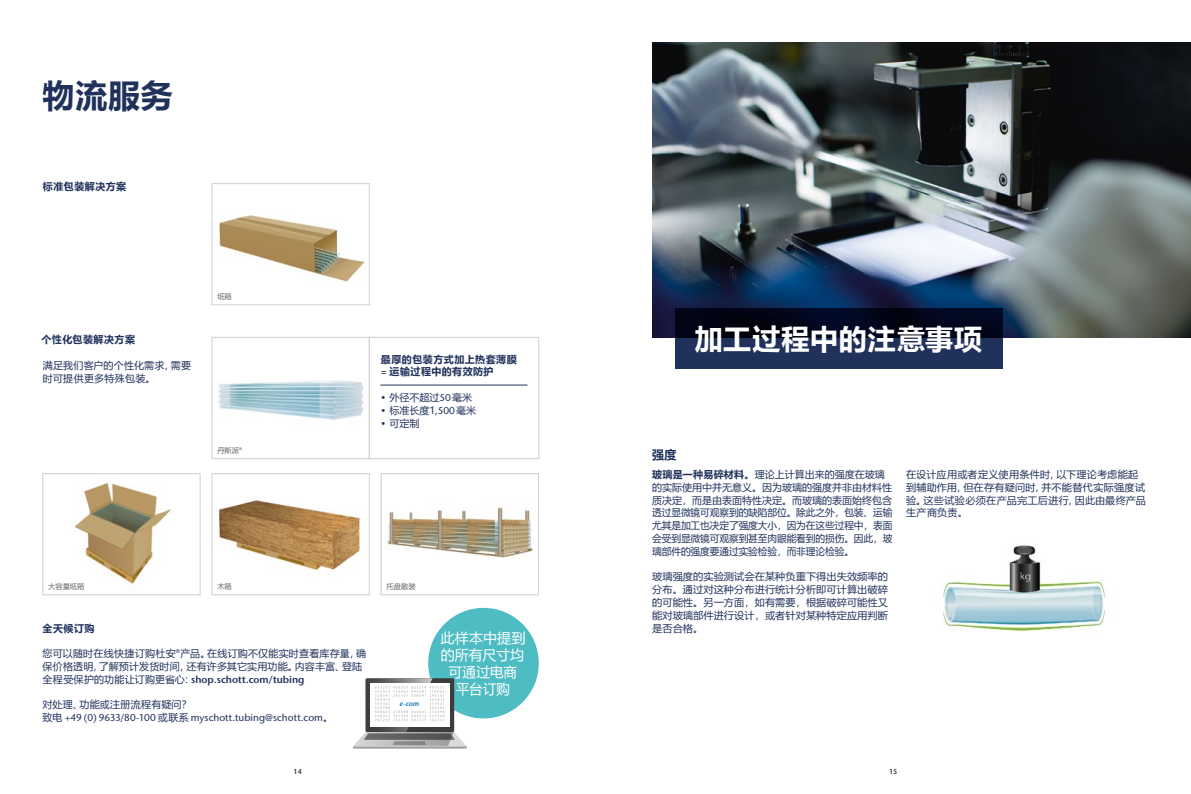
<style>
.page{position:relative;width:1191px;height:794px;background:#fff}
.page>*{position:absolute;margin:0;border:0;box-sizing:border-box;transform-origin:0 0}
.t1{font:700 32px "Microsoft Ya Hei";color:#20325c}
.t2{font:700 28px "Microsoft Ya Hei";letter-spacing:.03em;color:#fff}
.t3{font:14px/16.8px "Microsoft Ya Hei";color:#fff;text-align:center}
.t4{font:700 12px "Microsoft Ya Hei";color:#20325c}
.t5{font:10px/12.8px "Microsoft Ya Hei";letter-spacing:.005em;color:#20325c}
.t6{font:10px/12.8px "Microsoft Ya Hei";letter-spacing:.03em;color:#20325c}
.t7{font:500 10px "Stone Sans IIITC Pro";color:#20325c}
.t8{font:700 10px/12.8px "Microsoft Ya Hei";letter-spacing:.05em;color:#20325c}
.t9{font:600 10px "Stone Sans IIITC Pro";color:#20325c}
.t10{font:7.2px "Microsoft Ya Hei";color:#656565}
.t11{font:500 7.2px "Stone Sans IIITC Pro";color:#000}
.t12{font:italic 600 7px "Stone Sans IIITC Pro";color:#006eb8}
.s1{font-family:"Stone Sans IIITC Pro";font-weight:600}
.s2{font-family:"Stone Sans IIITC Pro"}
.s3{font-family:"Stone Sans IIITC Pro";font-weight:500}
.s4{font-family:"Microsoft Ya Hei";font-weight:400}
.s5{font-weight:700}
</style>
<div class="page">
<img style="left:652px;top:43px;width:539px;height:294px">
<svg style="left:675px;top:308px;width:327px;height:61px;background:#111c3b"></svg>
<img style="left:943px;top:545px;width:163px;height:87px">
<img style="left:218px;top:215px;width:147px;height:67px">
<div style="left:212px;top:183px;width:157px;height:122px;border:1px solid #d0d0d0"></div>
<img style="left:218px;top:380px;width:146px;height:40px">
<div style="left:212px;top:337px;width:157px;height:122px;border:1px solid #d0d0d0"></div>
<img style="left:74px;top:482px;width:99px;height:102px">
<div style="left:43px;top:473px;width:157px;height:122px;border:1px solid #d0d0d0"></div>
<img style="left:218px;top:500px;width:143px;height:71px">
<div style="left:212px;top:473px;width:157px;height:122px;border:1px solid #d0d0d0"></div>
<img style="left:387px;top:507px;width:146px;height:51px">
<div style="left:381px;top:473px;width:158px;height:122px;border:1px solid #d0d0d0"></div>
<div style="left:369px;top:337px;width:170px;height:122px;border:1px solid #d0d0d0"></div>
<hr style="left:380px;top:385px;width:147px;height:1px;background:#20325c">
<div style="left:428px;top:608px;width:111px;height:110px;background:#4ebcc3;border-radius:50%"></div>
<svg style="left:353px;top:678px;width:114px;height:70px"></svg>
<div style="left:392px;top:697px;width:34px;height:13px;background:#fff"></div>
<h1 class="t1" style="left:43px;top:73px;width:132px">物流服务</h1>
<p class="t8" style="left:43px;top:179px;width:85px">标准包装解决方案</p>
<p class="t10" style="left:217px;top:292px;width:16px">纸箱</p>
<p class="t8" style="left:41px;top:333px;width:95px">个性化包装解决方案</p>
<p class="t5" style="left:43px;top:359px;width:150px">满足我们客户的个性化需求，需要时可提供更多特殊包装。</p>
<p class="t8" style="left:381px;top:352px;width:137px">最厚的包装方式加上热套薄膜<span class="s1">=</span> 运输过程中的有效防护</p>
<p class="t5" style="left:381px;top:391px;width:93px"><span class="s2">•</span> 外径不超过<span class="s3">50</span>毫米</p>
<p class="t5" style="left:381px;top:403px;width:97px"><span class="s2">•</span> 标准长度1,<span class="s3">500</span>毫米</p>
<p class="t5" style="left:381px;top:416px;width:40px"><span class="s2">•</span> 可定制</p>
<p class="t10" style="left:217px;top:446px;width:26px">丹斯派<span class="s3">®</span></p>
<p class="t10" style="left:48px;top:582px;width:38px">大容量纸箱</p>
<p class="t10" style="left:217px;top:582px;width:16px">木箱</p>
<p class="t10" style="left:386px;top:582px;width:30px">托盘散装</p>
<p class="t8" style="left:43px;top:621px;width:53px">全天候订购</p>
<p class="t5" style="left:43px;top:647px;width:325px">您可以随时在线快捷订购杜安<span class="s3">®</span>产品。在线订购不仅能实时查看库存量，确保价格透明，了解预计发货时间，还有许多其它实用功能。内容丰富、登陆</p>
<p class="t9" style="left:43px;top:673px;width:263px"><span class="s4">全程受保护的功能让订购更省心：</span>shop.schott.com/tubing</p>
<p class="t5" style="left:43px;top:698px;width:150px">对处理、功能或注册流程有疑问？</p>
<p class="t7" style="left:43px;top:711px;width:292px"><span class="s4">致电</span> +49 (0) 9633/80-100 <span class="s4">或联系</span> myschott.tubing@schott.com<span class="s4">。</span></p>
<p class="t12" style="left:400px;top:699px;width:21px">e-com</p>
<h3 class="t3" style="left:440px;top:629px;width:87px">此样本中提到的所有尺寸均可通过电商<br>平台订购</h3>
<h2 class="t2" style="left:694px;top:319px;width:289px">加工过程中的注意事项</h2>
<p class="t4" style="left:652px;top:446px;width:26px">强度</p>
<p class="t5" style="left:652px;top:467px;width:242px"><span class="s5">玻璃是一种易碎材料。</span>理论上计算出来的强度在玻璃的实际使用中并无意义。因为玻璃的强度并非由材料性质决定，而是由表面特性决定。而玻璃的表面始终包含透过显微镜可观察到的缺陷部位。除此之外，包装、运输尤其是加工也决定了强度大小，因为在这些过程中，表面会受到显微镜可观察到甚至肉眼能看到的损伤。因此，玻璃部件的强度要通过实验检验，而非理论检验。</p>
<p class="t5" style="left:652px;top:570px;width:237px;text-align:justify">玻璃强度的实验测试会在某种负重下得出失效频率的分布。通过对这种分布进行统计分析即可计算出破碎的可能性。另一方面，如有需要，根据破碎可能性又能对玻璃部件进行设计，或者针对某种特定应用判断是否合格。</p>
<p class="t6" style="left:906px;top:467px;width:241px">在设计应用或者定义使用条件时，以下理论考虑能起到辅助作用，但在存有疑问时，并不能替代实际强度试验。这些试验必须在产品完工后进行，因此由最终产品生产商负责。</p>
<p class="t11" style="left:293px;top:767px;width:10px">14</p>
<p class="t11" style="left:889px;top:767px;width:10px">15</p>
</div>
